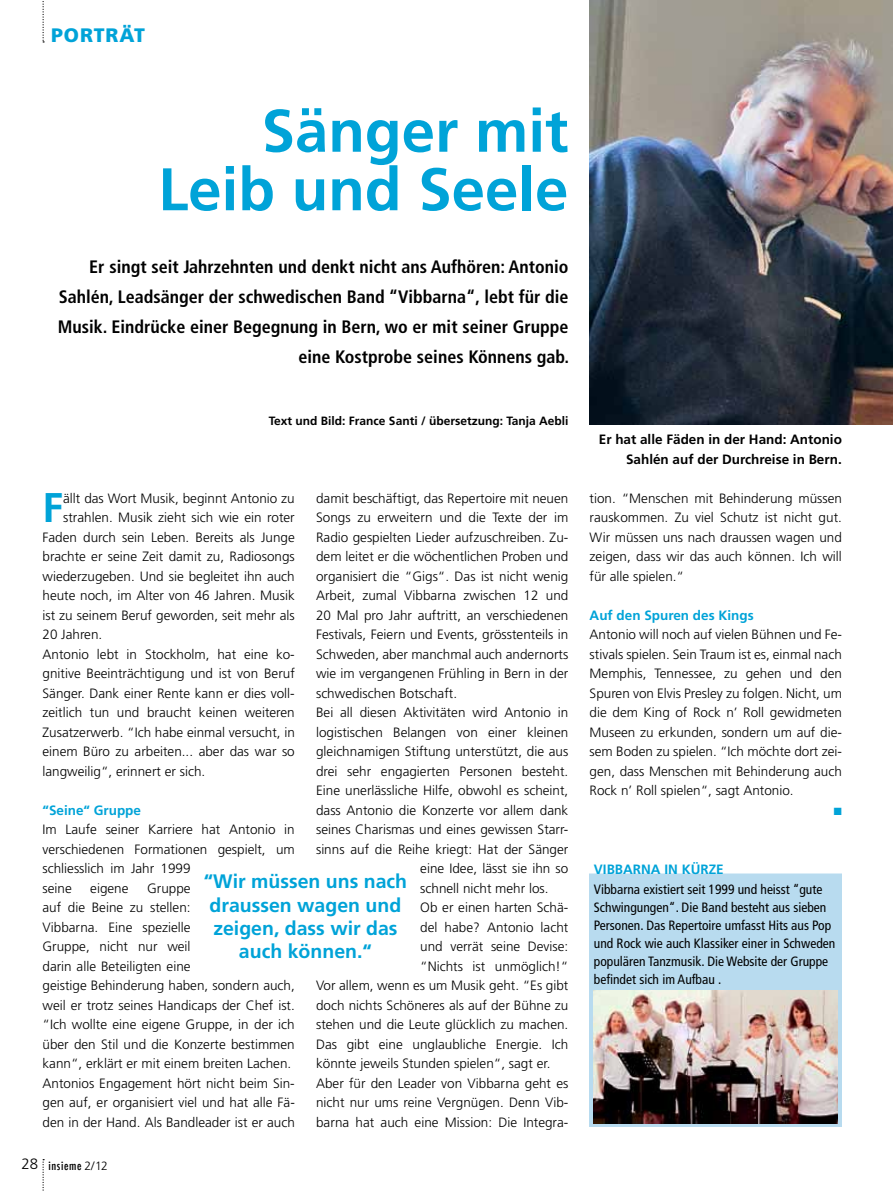
<style>
.page{position:relative;width:893px;height:1191px;background:#fff}
.page>*{position:absolute;margin:0;border:0;box-sizing:border-box;transform-origin:0 0}
.t1{font:700 60px/58.5px "Frutiger LT Std";color:#00a3d8;text-align:right}
.t2{font:700 41.4px "Frutiger LT Std";color:#00a3d8}
.t3{font:700 19.5px/23.4px "Frutiger LT Std";color:#00a3d8;text-align:center}
.t4{font:900 19.5px "Frutiger LT Std";letter-spacing:.05em;color:#00a3d8}
.t5{font:700 condensed 18px/30px "Frutiger LT Std";color:#000;text-align:right}
.t6{font:300 13.5px/19.5px "Frutiger LT Std";color:#000}
.t7{font:condensed 13.5px/18px "Frutiger LT Std";color:#000}
.t8{font:700 13.5px/19.5px "Frutiger LT Std";color:#000;text-align:right}
.t9{font:700 13.5px "Frutiger LT Std";color:#00a3d8}
.t10{font:700 12px "Frutiger LT Std";color:#000}
.t11{font:500 condensed 12px "Futura";letter-spacing:.05em;color:#000}
.t12{font:10.5px "Zapf Dingbats ITC";color:#00a3d8}
.s1{font-family:"Frutiger LT Std";font-weight:300;font-stretch:normal;font-size:15px}
.s2{font-family:"Frutiger LT Std";font-weight:300;font-stretch:normal}
</style>
<div class="page">
<svg style="left:43px;top:1px;width:1px;height:42px"></svg>
<svg style="left:43px;top:1159px;width:1px;height:32px"></svg>
<div style="left:590px;top:861px;width:252px;height:266px;background:#b8dbef"></div>
<div style="left:585px;top:860px;width:261px;height:13px;background:#fff"></div>
<img style="left:590px;top:0;width:303px;height:425px">
<img style="left:594px;top:990px;width:244px;height:133px">
<h3 class="t4" style="left:51px;top:23px;width:96px">PORTRÄT</h3>
<h1 class="t1" style="left:158px;top:102px;width:412px">Sänger mit<br>Leib und Seele</h1>
<h3 class="t5" style="left:58px;top:251px;width:513px">Er singt seit Jahrzehnten und denkt nicht ans Aufhören: Antonio Sahlén, Leadsänger der schwedischen Band “Vibbarna“, lebt für die Musik. Eindrücke einer Begegnung in Bern, wo er mit seiner Gruppe eine Kostprobe seines Könnens gab.</h3>
<p class="t10" style="left:269px;top:413px;width:301px">Text und Bild: France Santi / übersetzung: Tanja Aebli</p>
<p class="t6" style="left:316px;top:488px;width:254px">damit beschäftigt, das Repertoire mit neuen</p>
<p class="t6" style="left:316px;top:508px;width:254px">Songs zu erweitern und die Texte der im</p>
<p class="t6" style="left:316px;top:527px;width:254px">Radio gespielten Lieder aufzuschreiben. Zu-</p>
<p class="t6" style="left:316px;top:547px;width:254px">dem leitet er die wöchentlichen Proben und</p>
<p class="t6" style="left:316px;top:566px;width:254px">organisiert die “Gigs“. Das ist nicht wenig</p>
<p class="t6" style="left:316px;top:586px;width:254px">Arbeit, zumal Vibbarna zwischen 12 und</p>
<p class="t6" style="left:316px;top:605px;width:254px">20 Mal pro Jahr auftritt, an verschiedenen</p>
<p class="t6" style="left:316px;top:625px;width:254px">Festivals, Feiern und Events, grösstenteils in</p>
<p class="t6" style="left:316px;top:644px;width:254px">Schweden, aber manchmal auch andernorts</p>
<p class="t6" style="left:316px;top:664px;width:254px">wie im vergangenen Frühling in Bern in der</p>
<p class="t6" style="left:316px;top:683px;width:143px">schwedischen Botschaft.</p>
<p class="t6" style="left:316px;top:703px;width:254px">Bei all diesen Aktivitäten wird Antonio in</p>
<p class="t6" style="left:316px;top:722px;width:254px">logistischen Belangen von einer kleinen</p>
<p class="t6" style="left:316px;top:742px;width:254px">gleichnamigen Stiftung unterstützt, die aus</p>
<p class="t6" style="left:316px;top:761px;width:254px">drei sehr engagierten Personen besteht.</p>
<p class="t6" style="left:316px;top:781px;width:254px">Eine unerlässliche Hilfe, obwohl es scheint,</p>
<p class="t6" style="left:316px;top:800px;width:254px">dass Antonio die Konzerte vor allem dank</p>
<p class="t6" style="left:316px;top:820px;width:254px">seines Charismas und eines gewissen Starr-</p>
<p class="t6" style="left:316px;top:839px;width:254px">sinns auf die Reihe kriegt: Hat der Sänger</p>
<p class="t6" style="left:420px;top:859px;width:150px">eine Idee, lässt sie ihn so</p>
<p class="t6" style="left:420px;top:878px;width:130px">schnell nicht mehr los.</p>
<p class="t6" style="left:420px;top:898px;width:150px">Ob er einen harten Schä-</p>
<p class="t6" style="left:420px;top:917px;width:150px">del habe? Antonio lacht</p>
<p class="t6" style="left:420px;top:937px;width:150px">und verrät seine Devise:</p>
<p class="t6" style="left:420px;top:956px;width:150px">“Nichts ist unmöglich!“</p>
<p class="t6" style="left:316px;top:976px;width:254px">Vor allem, wenn es um Musik geht. “Es gibt</p>
<p class="t6" style="left:316px;top:995px;width:254px">doch nichts Schöneres als auf der Bühne zu</p>
<p class="t6" style="left:316px;top:1015px;width:254px">stehen und die Leute glücklich zu machen.</p>
<p class="t6" style="left:316px;top:1034px;width:254px">Das gibt eine unglaubliche Energie. Ich</p>
<p class="t6" style="left:316px;top:1054px;width:236px">könnte jeweils Stunden spielen“, sagt er.</p>
<p class="t6" style="left:316px;top:1073px;width:254px">Aber für den Leader von Vibbarna geht es</p>
<p class="t6" style="left:316px;top:1093px;width:254px">nicht nur ums reine Vergnügen. Denn Vib-</p>
<p class="t6" style="left:316px;top:1112px;width:254px">barna hat auch eine Mission: Die Integra-</p>
<h2 class="t2" style="left:43px;top:483px;width:22px">F</h2>
<p class="t6" style="left:63px;top:488px;width:233px">ällt das Wort Musik, beginnt Antonio zu</p>
<p class="t6" style="left:63px;top:508px;width:233px">strahlen. Musik zieht sich wie ein roter</p>
<p class="t6" style="left:43px;top:527px;width:254px">Faden durch sein Leben. Bereits als Junge</p>
<p class="t6" style="left:43px;top:547px;width:254px">brachte er seine Zeit damit zu, Radiosongs</p>
<p class="t6" style="left:43px;top:566px;width:254px">wiederzugeben. Und sie begleitet ihn auch</p>
<p class="t6" style="left:43px;top:586px;width:254px">heute noch, im Alter von 46 Jahren. Musik</p>
<p class="t6" style="left:43px;top:605px;width:254px">ist zu seinem Beruf geworden, seit mehr als</p>
<p class="t6" style="left:43px;top:625px;width:61px">20 Jahren.</p>
<p class="t6" style="left:43px;top:644px;width:254px">Antonio lebt in Stockholm, hat eine ko-</p>
<p class="t6" style="left:43px;top:664px;width:254px">gnitive Beeinträchtigung und ist von Beruf</p>
<p class="t6" style="left:43px;top:683px;width:254px">Sänger. Dank einer Rente kann er dies voll-</p>
<p class="t6" style="left:43px;top:703px;width:254px">zeitlich tun und braucht keinen weiteren</p>
<p class="t6" style="left:43px;top:722px;width:254px">Zusatzerwerb. “Ich habe einmal versucht, in</p>
<p class="t6" style="left:43px;top:742px;width:254px">einem Büro zu arbeiten... aber das war so</p>
<p class="t6" style="left:43px;top:761px;width:164px">langweilig“, erinnert er sich.</p>
<p class="t9" style="left:43px;top:802px;width:100px">“Seine“ Gruppe</p>
<p class="t6" style="left:43px;top:820px;width:254px">Im Laufe seiner Karriere hat Antonio in verschiedenen Formationen gespielt, um schliesslich im Jahr 1999<br>seine</p>
<h3 class="t3" style="left:204px;top:870px;width:205px">“Wir müssen uns nach draussen wagen und zeigen, dass wir das auch können.“</h3>
<p class="t6" style="left:90px;top:878px;width:40px">eigene</p>
<p class="t6" style="left:43px;top:878px;width:254px;text-indent:105px">Gruppe<br>auf die Beine zu stellen:<br>Vibbarna. Eine spezielle<br>Gruppe, nicht nur weil<br>darin alle Beteiligten eine<br>geistige Behinderung haben, sondern auch, weil er trotz seines Handicaps der Chef ist. “Ich wollte eine eigene Gruppe, in der ich über den Stil und die Konzerte bestimmen kann“, erklärt er mit einem breiten Lachen.<br>Antonios Engagement hört nicht beim Sin&shy;gen auf, er organisiert viel und hat alle Fä&shy;den in der Hand. Als Bandleader ist er auch</p>
<p class="t11" style="left:22px;top:1157px;width:88px"><span class="s1">28</span> insieme <span class="s2">2/12</span></p>
<p class="t8" style="left:599px;top:430px;width:245px">Er hat alle Fäden in der Hand: Antonio<br>Sahlén auf der Durchreise in Bern.</p>
<p class="t6" style="left:590px;top:488px;width:254px;text-align:justify">tion. “Menschen mit Behinderung müssen rauskommen. Zu viel Schutz ist nicht gut.<br>Wir müssen uns nach draussen wagen und zeigen, dass wir das auch können. Ich will für alle spielen.“</p>
<p class="t9" style="left:590px;top:607px;width:166px">Auf den Spuren des Kings</p>
<p class="t6" style="left:590px;top:625px;width:254px;text-align:justify">Antonio will noch auf vielen Bühnen und Fe&shy;stivals spielen. Sein Traum ist es, einmal nach Memphis, Tennessee, zu gehen und den Spuren von Elvis Presley zu folgen. Nicht, um die dem King of Rock n’ Roll gewidmeten Museen zu erkunden, sondern um auf die&shy;sem Boden zu spielen. “Ich möchte dort zei&shy;gen, dass Menschen mit Behinderung auch Rock n’ Roll spielen“, sagt Antonio.</p>
<p class="t12" style="left:834px;top:806px;width:9px">■</p>
<p class="t9" style="left:594px;top:861px;width:19px">Vibbarna</p>
<p class="t9" style="left:664px;top:861px;width:59px">in Kürze</p>
<p class="t7" style="left:594px;top:880px;width:243px">Vibbarna existiert seit 1999 und heisst “gute Schwingungen“. Die Band besteht aus sieben Personen. Das Repertoire umfasst Hits aus Pop und Rock wie auch Klassiker einer in Schweden populären Tanzmusik. Die Website der Gruppe befindet sich im Aufbau .</p>
</div>
